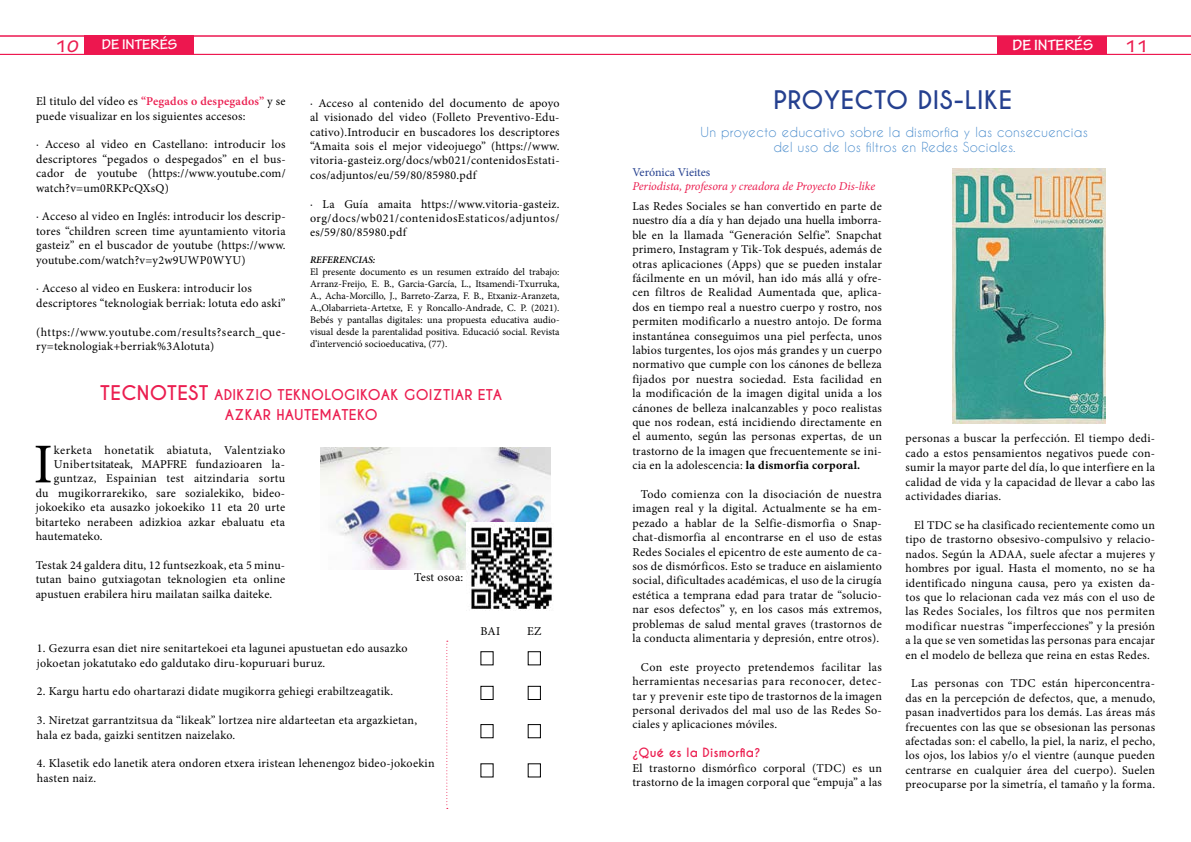
<style>
.page{position:relative;width:1191px;height:842px;background:#fff}
.page>*{position:absolute;margin:0;border:0;box-sizing:border-box;transform-origin:0 0}
.t1{font:56.3px "Minion Pro";color:#000}
.t2{font:700 24px "Caviar Dreams";letter-spacing:.02em;color:#25408f}
.t3{font:700 18px "Tekton Pro";color:#eb1e50}
.t4{font:700 16px "Tekton Pro";color:#fff}
.t5{font:700 15px "Tekton Pro";color:#fff}
.t6{font:700 14px/20px "Caviar Dreams";letter-spacing:.02em;color:#eb1e50;text-align:center}
.t7{font:13px/15.6px "Caviar Dreams";letter-spacing:.02em;color:#4a8ccc;text-align:center}
.t8{font:12px/14.4px "Minion Pro";letter-spacing:.02em;color:#000;text-align:justify}
.t9{font:italic 12px "Minion Pro";letter-spacing:-.005em;color:#eb1e50}
.t10{font:12px "Minion Pro";letter-spacing:.04em;color:#000}
.t11{font:700 12px "Caviar Dreams";letter-spacing:.02em;color:#eb1e50}
.t12{font:12px "Minion Pro";color:#25408f}
.t13{font:10px/12px "Minion Pro";color:#000;text-align:justify}
.t14{font:italic 600 10px "Minion Pro";color:#000}
.s1{font-weight:600;color:#eb1e50}
.s2{font-size:19px}
.s3{font-weight:700}
</style>
<div class="page">
<hr style="left:0;top:36px;width:1191px;height:1px;background:#ed174f">
<hr style="left:0;top:54px;width:1191px;height:1px;background:#ed174f">
<div style="left:84px;top:36px;width:109px;height:18px;background:#ed174f"></div>
<div style="left:997px;top:37px;width:109px;height:18px;background:#ed174f"></div>
<svg style="left:446px;top:641px;width:2px;height:168px"></svg>
<div style="left:480px;top:651px;width:13px;height:14px;border:1px solid #000"></div>
<div style="left:528px;top:651px;width:12px;height:14px;border:1px solid #000"></div>
<div style="left:480px;top:686px;width:13px;height:14px;border:1px solid #000"></div>
<div style="left:528px;top:686px;width:12px;height:14px;border:1px solid #000"></div>
<div style="left:480px;top:724px;width:13px;height:14px;border:1px solid #000"></div>
<div style="left:528px;top:724px;width:12px;height:14px;border:1px solid #000"></div>
<img style="left:952px;top:168px;width:154px;height:255px">
<img style="left:320px;top:448px;width:230px;height:122px">
<img style="left:466px;top:523px;width:88px;height:88px">
<h3 class="t3" style="left:55px;top:35px;width:25px">10</h3>
<p class="t5" style="left:102px;top:36px;width:77px">DE INTERÉS</p>
<h3 class="t4" style="left:1012px;top:36px;width:82px">DE INTERÉS</h3>
<h3 class="t3" style="left:1125px;top:35px;width:25px">11</h3>
<p class="t8" style="left:36px;top:94px;width:251px">El titulo del vídeo es <span class="s1">“Pegados o despegados”</span> y se puede visualizar en los siguientes accesos:</p>
<p class="t8" style="left:36px;top:137px;width:251px">· Acceso al video en Castellano: introducir los descriptores “pegados o despegados” en el bus&shy;cador de youtube (https://www.youtube.com/ watch?v=um0RKPcQXsQ)</p>
<p class="t8" style="left:36px;top:209px;width:251px">· Acceso al video en Inglés: introducir los descrip&shy;tores “children screen time ayuntamiento vitoria gasteiz” en el buscador de youtube (https://www. youtube.com/watch?v=y2w9UWP0WYU)</p>
<p class="t8" style="left:36px;top:281px;width:251px">· Acceso al video en Euskera: introducir los descriptores “teknologiak berriak: lotuta edo aski”</p>
<p class="t8" style="left:36px;top:325px;width:251px">(https://www.youtube.com/results?search_que&shy;ry=teknologiak+berriak%3Alotuta)</p>
<p class="t8" style="left:310px;top:96px;width:251px">· Acceso al contenido del documento de apoyo al visionado del video (Folleto Preventivo-Edu&shy;cativo).Introducir en buscadores los descriptores “Amaita sois el mejor videojuego” (https://www. vitoria-gasteiz.org/docs/wb021/contenidosEstati&shy;cos/adjuntos/eu/59/80/85980.pdf</p>
<p class="t8" style="left:310px;top:197px;width:251px">· La Guía amaita https://www.vitoria-gasteiz. org/docs/wb021/contenidosEstaticos/adjuntos/ es/59/80/85980.pdf</p>
<p class="t14" style="left:310px;top:253px;width:67px">REFERENCIAS:</p>
<p class="t13" style="left:310px;top:266px;width:251px">El presente documento es un resumen extraído del trabajo:<br>Arranz-Freijo, E. B., Garcia-García, L., Itsamendi-Txurruka, A., Acha-Morcillo, J., Barreto-Zarza, F. B., Etxaniz-Aranzeta, A.,Olabarrieta-Artetxe, F. y Roncallo-Andrade, C. P. (2021).<br>Bebés y pantallas digitales: una propuesta educativa audio&shy;visual desde la parentalidad positiva. Educació social. Revista d’intervenció socioeducativa, (77).</p>
<p class="t6" style="left:100px;top:385px;width:403px"><span class="s2">TECNOTEST</span> ADIKZIO TEKNOLOGIKOAK GOIZTIAR ETA<br>AZKAR HAUTEMATEKO</p>
<h1 class="t1" style="left:34px;top:427px;width:21px">I</h1>
<p class="t10" style="left:54px;top:442px;width:233px">kerketa honetatik abiatuta, Valentziako</p>
<p class="t8" style="left:54px;top:457px;width:233px">Unibertsitateak, MAPFRE fundazioaren la-</p>
<p class="t8" style="left:54px;top:471px;width:233px">guntzaz, Espainian test aitzindaria sortu</p>
<p class="t8" style="left:36px;top:486px;width:251px">du mugikorrarekiko, sare sozialekiko, bideo-</p>
<p class="t8" style="left:36px;top:500px;width:251px">jokoekiko eta ausazko jokoekiko 11 eta 20 urte</p>
<p class="t8" style="left:36px;top:515px;width:251px">bitarteko nerabeen adizkioa azkar ebaluatu eta</p>
<p class="t8" style="left:36px;top:529px;width:68px">hautemateko.</p>
<p class="t8" style="left:36px;top:558px;width:251px">Testak 24 galdera ditu, 12 funtsezkoak, eta 5 minu&shy;tutan baino gutxiagotan teknologien eta online apustuen erabilera hiru mailatan sailka daiteke.</p>
<p class="t8" style="left:414px;top:570px;width:51px">Test osoa:</p>
<p class="t8" style="left:37px;top:641px;width:372px">1. Gezurra esan diet nire senitartekoei eta lagunei apustuetan edo ausazko jokoetan jokatutako edo galdutako diru-kopuruari buruz.</p>
<p class="t8" style="left:37px;top:684px;width:358px">2. Kargu hartu edo ohartarazi didate mugikorra gehiegi erabiltzeagatik.</p>
<p class="t8" style="left:37px;top:713px;width:382px">3. Niretzat garrantzitsua da “likeak” lortzea nire aldarteetan eta argazkietan, hala ez bada, gaizki sentitzen naizelako.</p>
<p class="t8" style="left:37px;top:756px;width:399px">4. Klasetik edo lanetik atera ondoren etxera iristean lehenengoz bideo-jokoekin hasten naiz.</p>
<p class="t8" style="left:480px;top:624px;width:21px">BAI</p>
<p class="t8" style="left:527px;top:624px;width:16px">EZ</p>
<h2 class="t2" style="left:773px;top:85px;width:240px">PROYECTO DIS-LIKE</h2>
<p class="t7" style="left:700px;top:124px;width:389px">Un proyecto educativo sobre la dismorfia y las consecuencias del uso de los filtros en Redes Sociales.</p>
<p class="t12" style="left:632px;top:164px;width:79px">Verónica Vieites</p>
<p class="t9" style="left:632px;top:178px;width:244px">Periodista, profesora y creadora de Proyecto Dis-like</p>
<p class="t8" style="left:632px;top:199px;width:251px">Las Redes Sociales se han convertido en parte de nuestro día a día y han dejado una huella imborra&shy;ble en la llamada “Generación Selfie”. Snapchat primero, Instagram y Tik-Tok después, además de otras aplicaciones (Apps) que se pueden instalar fácilmente en un móvil, han ido más allá y ofre&shy;cen filtros de Realidad Aumentada que, aplica&shy;dos en tiempo real a nuestro cuerpo y rostro, nos permiten modificarlo a nuestro antojo. De forma instantánea conseguimos una piel perfecta, unos labios turgentes, los ojos más grandes y un cuerpo normativo que cumple con los cánones de belleza fijados por nuestra sociedad. Esta facilidad en la modificación de la imagen digital unida a los cánones de belleza inalcanzables y poco realistas que nos rodean, está incidiendo directamente en el aumento, según las personas expertas, de un trastorno de la imagen que frecuentemente se ini&shy;cia en la adolescencia: <span class="s3">la dismorfia corporal.</span></p>
<p class="t8" style="left:632px;top:487px;width:251px;text-indent:9px">Todo comienza con la disociación de nuestra imagen real y la digital. Actualmente se ha em&shy;pezado a hablar de la Selfie-dismorfia o Snap&shy;chat-dismorfia al encontrarse en el uso de estas Redes Sociales el epicentro de este aumento de ca&shy;sos de dismórficos. Esto se traduce en aislamiento social, dificultades académicas, el uso de la cirugía estética a temprana edad para tratar de “solucio&shy;nar esos defectos” y, en los casos más extremos, problemas de salud mental graves (trastornos de la conducta alimentaria y depresión, entre otros).</p>
<p class="t8" style="left:632px;top:660px;width:251px;text-indent:9px">Con este proyecto pretendemos facilitar las herramientas necesarias para reconocer, detec&shy;tar y prevenir este tipo de trastornos de la imagen personal derivados del mal uso de las Redes So&shy;ciales y aplicaciones móviles.</p>
<p class="t11" style="left:632px;top:745px;width:130px">¿Qué es la Dismorfia?</p>
<p class="t8" style="left:632px;top:761px;width:251px">El trastorno dismórfico corporal (TDC) es un trastorno de la imagen corporal que “empuja” a las</p>
<p class="t8" style="left:905px;top:431px;width:251px">personas a buscar la perfección. El tiempo dedi&shy;cado a estos pensamientos negativos puede con&shy;sumir la mayor parte del día, lo que interfiere en la calidad de vida y la capacidad de llevar a cabo las actividades diarias.</p>
<p class="t8" style="left:905px;top:518px;width:251px;text-indent:9px">El TDC se ha clasificado recientemente como un tipo de trastorno obsesivo-compulsivo y relacio&shy;nados. Según la ADAA, suele afectar a mujeres y hombres por igual. Hasta el momento, no se ha identificado ninguna causa, pero ya existen da&shy;tos que lo relacionan cada vez más con el uso de las Redes Sociales, los filtros que nos permiten modificar nuestras “imperfecciones” y la presión a la que se ven sometidas las personas para encajar en el modelo de belleza que reina en estas Redes.</p>
<p class="t8" style="left:905px;top:676px;width:251px;text-align:center">Las personas con TDC están hiperconcentra&shy;das en la percepción de defectos, que, a menudo, pasan inadvertidos para los demás. Las áreas más frecuentes con las que se obsesionan las personas afectadas son: el cabello, la piel, la nariz, el pecho, los ojos, los labios y/o el vientre (aunque pueden centrarse en cualquier área del cuerpo). Suelen preocuparse por la simetría, el tamaño y la forma.</p>
</div>
